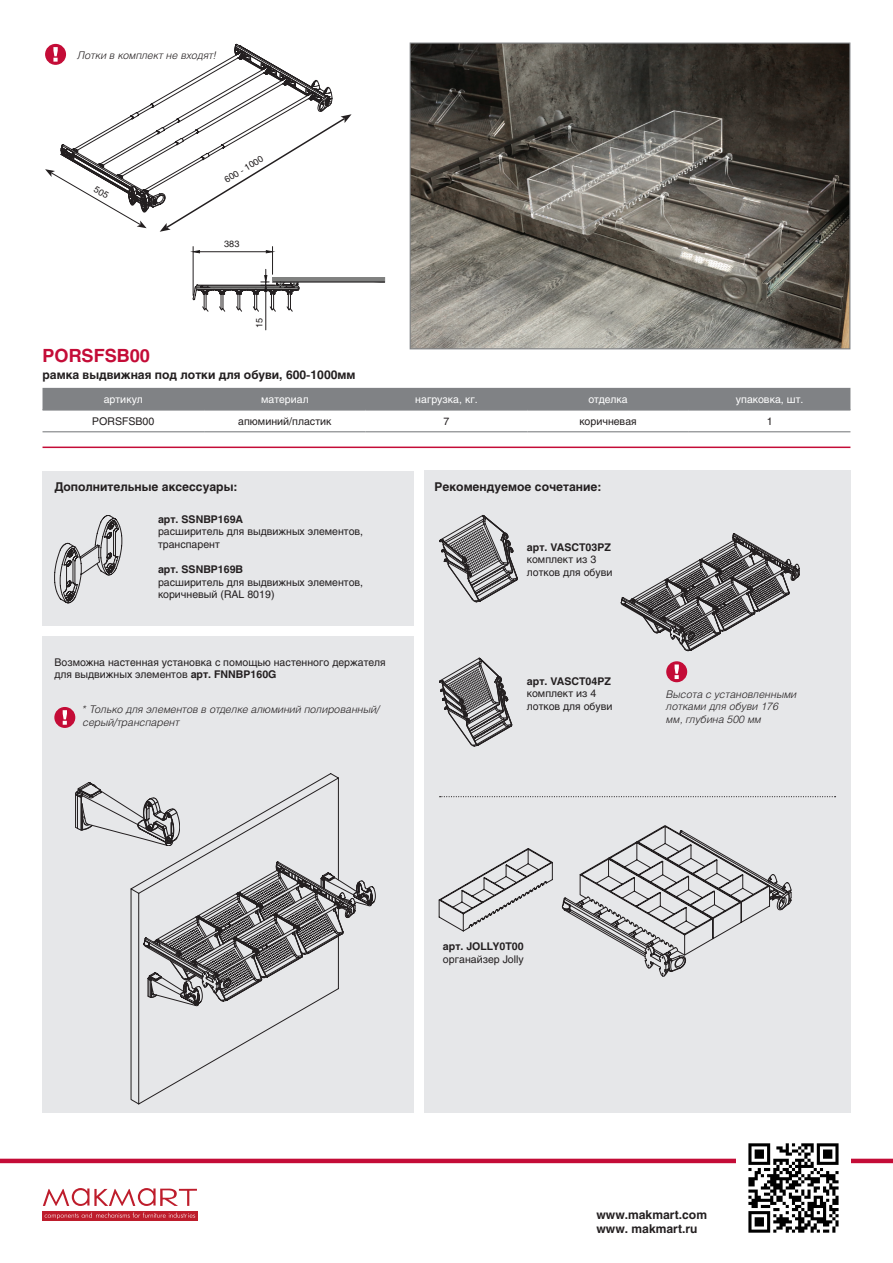
<style>
.page{position:relative;width:893px;height:1263px;background:#fff}
.page>*{position:absolute;margin:0;border:0;box-sizing:border-box;transform-origin:0 0}
.t1{font:700 18px "Helios";color:#c40c37}
.t2{font:700 12px/14.4px "Helios";color:#231f20}
.t3{font:10.5px/12.6px "Helios";color:#231f20}
.t4{font:italic 300 10.5px/12.6px "Helios";color:#231f20}
.t5{font:10.5px "Helios";color:#fff}
.t6{font:700 10.5px "Helios";color:#231f20}
.схемы{font:9px "Helios";color:#231f20}
.s1{font-weight:700}
</style>
<div class="page">
<div style="left:42px;top:1211px;width:156px;height:10px;background:#be1d2c"></div>
<svg style="left:45px;top:1212px;width:150px;height:7px"></svg>
<svg style="left:43px;top:1188px;width:154px;height:18px"></svg>
<hr style="left:0;top:1159px;width:893px;height:4px;background:#c40c37">
<img style="left:737px;top:1143px;width:113px;height:90px">
<div style="left:42px;top:636px;width:372px;height:477px;background:#e6e7e9"></div>
<div style="left:424px;top:471px;width:426px;height:642px;background:#e6e7e9"></div>
<svg style="left:440px;top:796px;width:396px;height:1px"></svg>
<svg style="left:75px;top:782px;width:56px;height:54px"></svg>
<div style="left:55px;top:708px;width:20px;height:19px;background:#c40c37;border-radius:50%"></div>
<div style="left:54px;top:707px;width:21px;height:21px;border:2px solid #c40c37;border-radius:50%"></div>
<svg style="left:63px;top:710px;width:4px;height:15px"></svg>
<svg style="left:439px;top:515px;width:79px;height:87px"></svg>
<svg style="left:439px;top:658px;width:73px;height:89px"></svg>
<div style="left:667px;top:662px;width:19px;height:19px;background:#c40c37;border-radius:50%"></div>
<div style="left:666px;top:661px;width:21px;height:21px;border:2px solid #c40c37;border-radius:50%"></div>
<svg style="left:675px;top:664px;width:4px;height:15px"></svg>
<svg style="left:621px;top:533px;width:178px;height:118px"></svg>
<svg style="left:439px;top:848px;width:114px;height:83px"></svg>
<svg style="left:562px;top:825px;width:229px;height:151px"></svg>
<div style="left:42px;top:471px;width:372px;height:155px;background:#e6e7e9"></div>
<img style="left:412px;top:45px;width:436px;height:302px">
<div style="left:410px;top:43px;width:440px;height:306px;border:1px solid #808285"></div>
<svg style="left:54px;top:515px;width:68px;height:88px"></svg>
<div style="left:43px;top:388px;width:807px;height:21px;background:#808285"></div>
<hr style="left:43px;top:431px;width:161px;height:1px;background:#808285">
<hr style="left:204px;top:431px;width:162px;height:1px;background:#808285">
<hr style="left:366px;top:431px;width:161px;height:1px;background:#808285">
<hr style="left:527px;top:431px;width:162px;height:1px;background:#808285">
<hr style="left:689px;top:431px;width:161px;height:1px;background:#808285">
<hr style="left:43px;top:409px;width:161px;height:2px;background:#808285">
<hr style="left:204px;top:409px;width:162px;height:2px;background:#808285">
<hr style="left:366px;top:409px;width:161px;height:2px;background:#808285">
<hr style="left:527px;top:409px;width:162px;height:2px;background:#808285">
<hr style="left:689px;top:409px;width:161px;height:2px;background:#808285">
<hr style="left:43px;top:447px;width:807px;height:1px;background:#c40c37">
<svg style="left:339px;top:879px;width:37px;height:58px"></svg>
<svg style="left:131px;top:773px;width:208px;height:331px"></svg>
<hr style="left:266px;top:291px;width:1px;height:39px;background:#231f20">
<svg style="left:192px;top:246px;width:193px;height:66px"></svg>
<svg style="left:45px;top:44px;width:307px;height:188px"></svg>
<p class="t4" style="left:78px;top:48px;width:141px">Лотки в комплект не входят!</p>
<p class="схемы" style="left:222px;top:176px;width:45px;rotate:-31deg">600 - 1000</p>
<p class="t1" style="left:43px;top:345px;width:109px">PORSFSB00</p>
<p class="схемы" style="left:224px;top:238px;width:17px">383</p>
<p class="схемы" style="left:254px;top:328px;width:12px;rotate:-90deg">15</p>
<p class="t2" style="left:43px;top:367px;width:314px">рамка выдвижная под лотки для обуви, 600-1000мм</p>
<p class="t5" style="left:104px;top:393px;width:41px">артикул</p>
<p class="t5" style="left:261px;top:393px;width:49px">материал</p>
<p class="t5" style="left:415px;top:393px;width:64px">нагрузка, кг.</p>
<p class="t5" style="left:588px;top:393px;width:41px">отделка</p>
<p class="t5" style="left:736px;top:393px;width:69px">упаковка, шт.</p>
<p class="t3" style="left:92px;top:415px;width:64px">PORSFSB00</p>
<p class="t3" style="left:238px;top:415px;width:95px">апюминий/пластик</p>
<p class="t3" style="left:444px;top:415px;width:7px">7</p>
<p class="t3" style="left:579px;top:415px;width:59px">коричневая</p>
<p class="t3" style="left:767px;top:415px;width:7px">1</p>
<p class="t2" style="left:54px;top:479px;width:185px">Дополнительные аксессуары:</p>
<p class="t6" style="left:158px;top:513px;width:87px">арт. SSNBP169A</p>
<p class="t3" style="left:158px;top:525px;width:207px">расширитель для выдвижных элементов, транспарент</p>
<p class="t6" style="left:158px;top:563px;width:87px">арт. SSNBP169B</p>
<p class="t3" style="left:158px;top:576px;width:207px">расширитель для выдвижных элементов, коричневый (RAL 8019)</p>
<p class="t3" style="left:54px;top:656px;width:333px">Возможна настенная установка с помощью настенного держателя для выдвижных элементов <span class="s1">арт. FNNBP160G</span></p>
<p class="t4" style="left:83px;top:703px;width:298px">* Только для элементов в отделке алюминий полированный/ серый/транспарент</p>
<p class="t2" style="left:434px;top:479px;width:169px">Рекомендуемое сочетание:</p>
<p class="t3" style="left:527px;top:541px;width:87px"><span class="s1">арт. VASCT03PZ </span>комплект из 3 лотков для обуви</p>
<p class="t3" style="left:527px;top:674px;width:87px"><span class="s1">арт. VASCT04PZ </span>комплект из 4 лотков для обуви</p>
<p class="t4" style="left:666px;top:687px;width:132px">Высота с установленными лотками для обуви 176 мм, глубина 500 мм</p>
<p class="t3" style="left:443px;top:940px;width:82px"><span class="s1">арт. JOLLY0T00 </span>органайзер Jolly</p>
<p class="t2" style="left:596px;top:1207px;width:112px">www.makmart.com www. makmart.ru</p>
</div>
